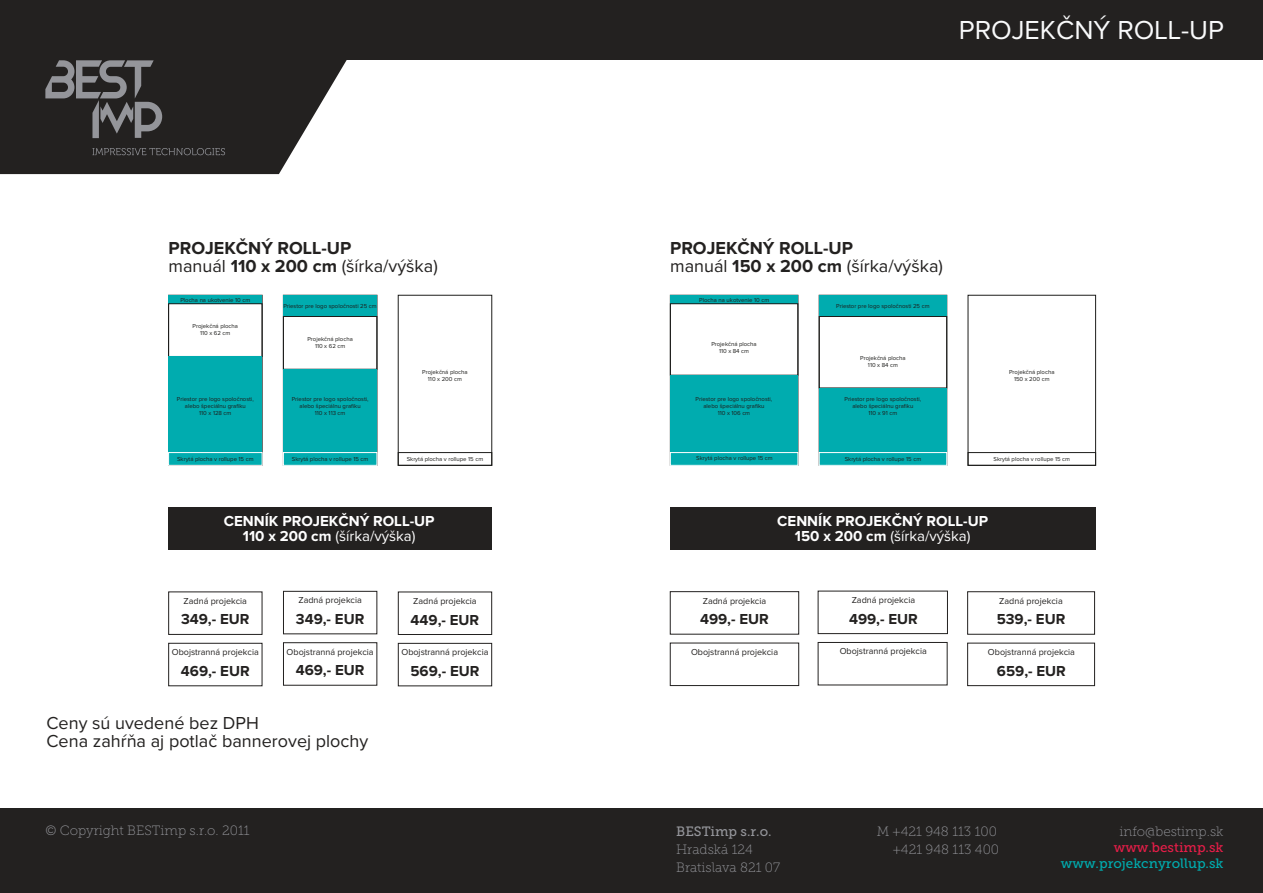
<style>
.page{position:relative;width:1263px;height:893px;background:#fff}
.page>*{position:absolute;margin:0;border:0;box-sizing:border-box;transform-origin:0 0}
.t1{font:27px "Proxima Nova";color:#f9fafb}
.t2{font:700 18px/18px "Proxima Nova";color:#232120}
.t3{font:18px/18px "Proxima Nova";color:#232120}
.t4{font:700 15px/15px "Proxima Nova";color:#fff;text-align:center}
.t5{font:700 15px "Proxima Nova";color:#232120}
.t6{font:13.5px/18px "Museo Slab 100";color:#94959a}
.t7{font:13.5px "Museo Slab 500";color:#00acaf}
.t8{font:13.5px "Museo Slab 500";color:#e61d48}
.t9{font:13.5px "Museo Slab 500";color:#94959a}
.t10{font:9px "Proxima Nova";color:#232120}
.t11{font:6px/7.2px "Proxima Nova";color:#1d1d1b;text-align:center}
.s1{font-weight:400}
</style>
<div class="page">
<div style="left:0;top:808px;width:1263px;height:85px;background:#232120"></div>
<div style="left:3px;top:0;width:1260px;height:60px;background:#232120"></div>
<svg style="left:0;top:26px;width:347px;height:148px;fill:#232120"></svg>
<div style="left:0;top:0;width:510px;height:26px;background:#232120"></div>
<svg style="left:92px;top:148px;width:133px;height:7px"></svg>
<svg style="left:45px;top:60px;width:117px;height:78px"></svg>
<div style="left:398px;top:452px;width:94px;height:13px;border:1px solid #1d1d1b"></div>
<div style="left:283px;top:295px;width:94px;height:21px;background:#00acaf"></div>
<div style="left:283px;top:316px;width:94px;height:53px;border:1px solid #1d1d1b"></div>
<div style="left:283px;top:369px;width:94px;height:96px;background:#00acaf"></div>
<div style="left:283px;top:452px;width:94px;height:13px;border:1px solid #fff"></div>
<div style="left:169px;top:295px;width:93px;height:9px;background:#00acaf"></div>
<div style="left:169px;top:356px;width:93px;height:109px;background:#00acaf"></div>
<div style="left:168px;top:452px;width:94px;height:13px;border:1px solid #fff"></div>
<div style="left:169px;top:507px;width:323px;height:42px;background:#232120"></div>
<div style="left:168px;top:592px;width:94px;height:43px;border:1px solid #232120"></div>
<div style="left:168px;top:643px;width:94px;height:43px;border:1px solid #232120"></div>
<div style="left:283px;top:591px;width:94px;height:43px;border:1px solid #232120"></div>
<div style="left:283px;top:642px;width:94px;height:43px;border:1px solid #232120"></div>
<div style="left:398px;top:592px;width:94px;height:43px;border:1px solid #232120"></div>
<div style="left:398px;top:643px;width:94px;height:43px;border:1px solid #232120"></div>
<div style="left:670px;top:295px;width:128px;height:9px;background:#00acaf"></div>
<div style="left:670px;top:304px;width:128px;height:71px;border:1px solid #1d1d1b"></div>
<div style="left:670px;top:375px;width:128px;height:90px;background:#00acaf"></div>
<div style="left:670px;top:452px;width:128px;height:13px;border:1px solid #fff"></div>
<div style="left:819px;top:295px;width:128px;height:21px;background:#00acaf"></div>
<div style="left:819px;top:316px;width:128px;height:72px;border:1px solid #1d1d1b"></div>
<div style="left:819px;top:388px;width:128px;height:77px;background:#00acaf"></div>
<div style="left:819px;top:452px;width:128px;height:13px;border:1px solid #fff"></div>
<div style="left:968px;top:295px;width:128px;height:170px;border:1px solid #1d1d1b"></div>
<div style="left:968px;top:452px;width:128px;height:13px;border:1px solid #1d1d1b"></div>
<div style="left:670px;top:507px;width:426px;height:42px;background:#232120"></div>
<div style="left:670px;top:591px;width:129px;height:43px;border:1px solid #232120"></div>
<div style="left:670px;top:643px;width:129px;height:43px;border:1px solid #232120"></div>
<div style="left:818px;top:591px;width:130px;height:43px;border:1px solid #232120"></div>
<div style="left:818px;top:642px;width:129px;height:43px;border:1px solid #232120"></div>
<div style="left:967px;top:591px;width:128px;height:43px;border:1px solid #232120"></div>
<div style="left:967px;top:643px;width:128px;height:43px;border:1px solid #232120"></div>
<h1 class="t1" style="left:959px;top:18px;width:267px">PROJEKČNÝ ROLL-UP</h1>
<h2 class="t2" style="left:169px;top:239px;width:271px">PROJEKČNÝ ROLL-UP<br><span class="s1">manuál</span> 110 x 200 cm <span class="s1">(šírka/výška)</span></h2>
<p class="t11" style="left:180px;top:296px;width:71px">Plocha na ukotvenie 10 cm</p>
<p class="t11" style="left:193px;top:323px;width:47px">Projekčná plocha<br>110 x 62 cm</p>
<p class="t11" style="left:283px;top:302px;width:95px">Priestor pre logo spoločnosti 25 cm</p>
<p class="t11" style="left:307px;top:336px;width:47px">Projekčná plocha<br>110 x 62 cm</p>
<h2 class="t2" style="left:670px;top:239px;width:274px">PROJEKČNÝ ROLL-UP<br><span class="s1">manuál</span> 150 x 200 cm <span class="s1">(šírka/výška)</span></h2>
<p class="t11" style="left:699px;top:296px;width:71px">Plocha na ukotvenie 10 cm</p>
<p class="t11" style="left:711px;top:341px;width:47px">Projekčná plocha<br>110 x 84 cm</p>
<p class="t11" style="left:836px;top:302px;width:95px">Priestor pre logo spoločnosti 25 cm</p>
<p class="t11" style="left:860px;top:354px;width:47px">Projekčná plocha<br>110 x 84 cm</p>
<p class="t11" style="left:422px;top:369px;width:47px">Projekčná plocha<br>110 x 200 cm</p>
<p class="t11" style="left:1009px;top:369px;width:47px">Projekčná plocha<br>150 x 200 cm</p>
<p class="t11" style="left:177px;top:395px;width:78px">Priestor pre logo spoločnosti, alebo špeciálnu grafiku<br>110 x 128 cm</p>
<p class="t11" style="left:292px;top:395px;width:78px">Priestor pre logo spoločnosti, alebo špeciálnu grafiku<br>110 x 113 cm</p>
<p class="t11" style="left:695px;top:395px;width:78px">Priestor pre logo spoločnosti, alebo špeciálnu grafiku<br>110 x 106 cm</p>
<p class="t11" style="left:844px;top:395px;width:78px">Priestor pre logo spoločnosti, alebo špeciálnu grafiku<br>110 x 91 cm</p>
<p class="t11" style="left:177px;top:455px;width:78px">Skrytá plocha v rollupe 15 cm</p>
<p class="t11" style="left:292px;top:455px;width:78px">Skrytá plocha v rollupe 15 cm</p>
<p class="t11" style="left:407px;top:455px;width:78px">Skrytá plocha v rollupe 15 cm</p>
<p class="t11" style="left:696px;top:455px;width:78px">Skrytá plocha v rollupe 15 cm</p>
<p class="t11" style="left:845px;top:456px;width:78px">Skrytá plocha v rollupe 15 cm</p>
<p class="t11" style="left:993px;top:456px;width:78px">Skrytá plocha v rollupe 15 cm</p>
<h3 class="t4" style="left:224px;top:515px;width:212px">CENNÍK PROJEKČNÝ ROLL-UP<br>110 x 200 cm <span class="s1">(šírka/výška)</span></h3>
<h3 class="t4" style="left:777px;top:515px;width:212px">CENNÍK PROJEKČNÝ ROLL-UP<br>150 x 200 cm <span class="s1">(šírka/výška)</span></h3>
<h3 class="t10" style="left:184px;top:597px;width:65px">Zadná projekcia</h3>
<h3 class="t5" style="left:181px;top:613px;width:70px">349,- EUR</h3>
<h3 class="t10" style="left:172px;top:648px;width:89px">Obojstranná projekcia</h3>
<h3 class="t5" style="left:181px;top:664px;width:70px">469,- EUR</h3>
<h3 class="t10" style="left:298px;top:596px;width:65px">Zadná projekcia</h3>
<h3 class="t5" style="left:296px;top:612px;width:70px">349,- EUR</h3>
<h3 class="t10" style="left:287px;top:647px;width:89px">Obojstranná projekcia</h3>
<h3 class="t5" style="left:296px;top:663px;width:70px">469,- EUR</h3>
<h3 class="t10" style="left:413px;top:597px;width:65px">Zadná projekcia</h3>
<h3 class="t5" style="left:411px;top:613px;width:70px">449,- EUR</h3>
<h3 class="t10" style="left:401px;top:648px;width:89px">Obojstranná projekcia</h3>
<h3 class="t5" style="left:410px;top:664px;width:70px">569,- EUR</h3>
<h3 class="t10" style="left:703px;top:596px;width:65px">Zadná projekcia</h3>
<h3 class="t5" style="left:700px;top:612px;width:70px">499,- EUR</h3>
<h3 class="t10" style="left:691px;top:648px;width:89px">Obojstranná projekcia</h3>
<h3 class="t10" style="left:852px;top:596px;width:65px">Zadná projekcia</h3>
<h3 class="t5" style="left:849px;top:612px;width:70px">499,- EUR</h3>
<h3 class="t10" style="left:840px;top:647px;width:89px">Obojstranná projekcia</h3>
<h3 class="t10" style="left:999px;top:596px;width:65px">Zadná projekcia</h3>
<h3 class="t5" style="left:997px;top:612px;width:70px">539,- EUR</h3>
<h3 class="t10" style="left:988px;top:648px;width:89px">Obojstranná projekcia</h3>
<h3 class="t5" style="left:997px;top:664px;width:70px">659,- EUR</h3>
<h2 class="t3" style="left:46px;top:715px;width:323px">Ceny sú uvedené bez DPH<br>Cena zahŕňa aj potlač bannerovej plochy</h2>
<h3 class="t6" style="left:45px;top:821px;width:206px">© Copyright BESTimp s.r.o. 2011</h3>
<h3 class="t9" style="left:676px;top:823px;width:97px">BESTimp s.r.o.</h3>
<h3 class="t6" style="left:676px;top:840px;width:106px">Hradská 124<br>Bratislava 821 07</h3>
<h3 class="t6" style="left:877px;top:822px;width:124px;text-align:right">M +421 948 113 100 +421 948 113 400</h3>
<h3 class="t6" style="left:1119px;top:822px;width:105px">info@bestimp.sk</h3>
<h3 class="t8" style="left:1114px;top:840px;width:111px">www.bestimp.sk</h3>
<h3 class="t7" style="left:1061px;top:856px;width:164px">www.projekcnyrollup.sk</h3>
</div>
